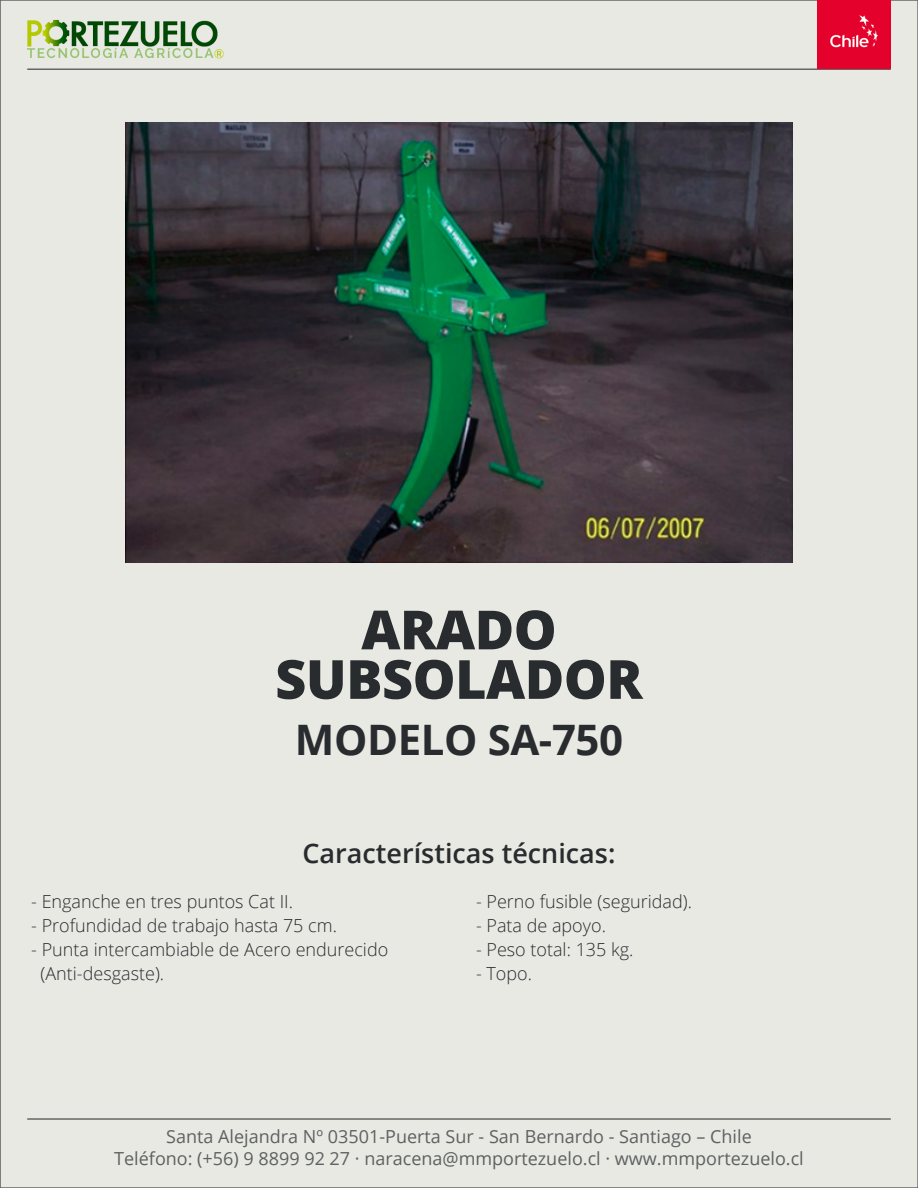
<style>
.page{position:relative;width:918px;height:1188px;background:#fff}
.page>*{position:absolute;margin:0;border:0;box-sizing:border-box;transform-origin:0 0}
.t1{font:800 54px "Open Sans";letter-spacing:-.01em;color:#292c2f}
.t2{font:700 42px "Open Sans";letter-spacing:-.01em;color:#292c2f}
.t3{font:600 27px "Open Sans";color:#292c2f}
.t4{font:300 18px "Open Sans";color:#292c2f}
.t5{font:18px/21.6px "Open Sans";color:#5d6161;text-align:center}
</style>
<div class="page">
<div style="left:0;top:0;width:918px;height:1188px;background:#e9e9e3;border:2px solid #666"></div>
<hr style="left:27px;top:1118px;width:864px;height:2px;background:#666">
<hr style="left:27px;top:68px;width:864px;height:2px;background:#666">
<img style="left:26px;top:19px;width:198px;height:40px">
<img style="left:818px;top:0;width:73px;height:69px">
<img style="left:126px;top:122px;width:666px;height:440px">
<p class="t1" style="left:361px;top:589px;width:197px">ARADO</p>
<p class="t1" style="left:275px;top:638px;width:369px">SUBSOLADOR</p>
<p class="t2" style="left:295px;top:710px;width:330px">MODELO SA-750</p>
<p class="t3" style="left:302px;top:835px;width:315px">Características técnicas:</p>
<p class="t4" style="left:31px;top:889px;width:263px">- Enganche en tres puntos Cat II.</p>
<p class="t4" style="left:31px;top:913px;width:307px">- Profundidad de trabajo hasta 75 cm.</p>
<p class="t4" style="left:31px;top:937px;width:359px">- Punta intercambiable de Acero endurecido</p>
<p class="t4" style="left:41px;top:961px;width:125px">(Anti-desgaste).</p>
<p class="t4" style="left:476px;top:889px;width:217px">- Perno fusible (seguridad).</p>
<p class="t4" style="left:476px;top:913px;width:131px">- Pata de apoyo.</p>
<p class="t4" style="left:476px;top:937px;width:159px">- Peso total: 135 kg.</p>
<p class="t4" style="left:476px;top:961px;width:57px">- Topo.</p>
<p class="t5" style="left:114px;top:1125px;width:691px">Santa Alejandra Nº 03501-Puerta Sur - San Bernardo - Santiago – Chile<br>Teléfono: (+56) 9 8899 92 27 · naracena@mmportezuelo.cl · www.mmportezuelo.cl</p>
</div>
